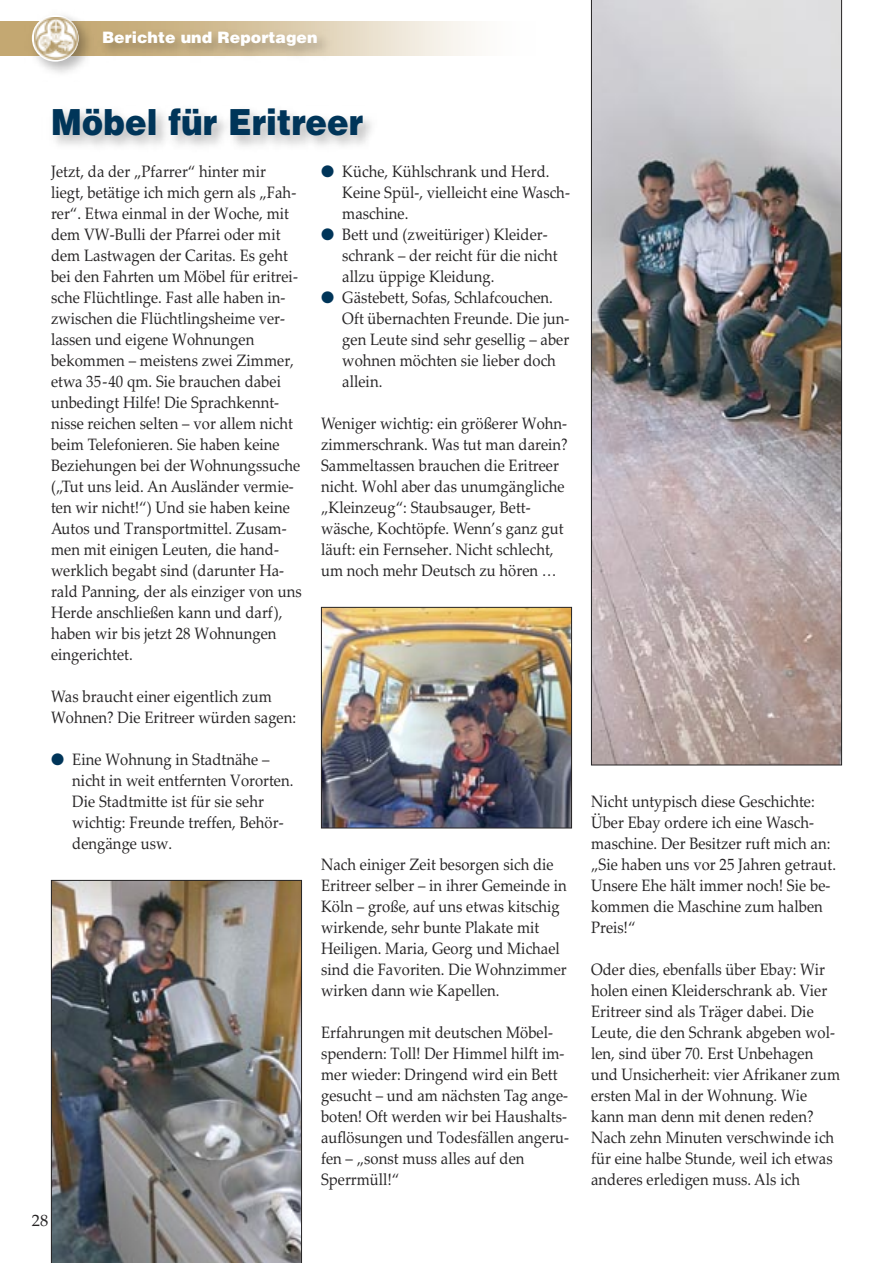
<style>
.page{position:relative;width:893px;height:1263px;background:#fff}
.page>*{position:absolute;margin:0;border:0;box-sizing:border-box;transform-origin:0 0}
.t1{font:900 36px "Helvetica";letter-spacing:.005em;color:#003559;scale:.9 1}
.t2{font:16.5px/21px "Palatino Linotype";color:#272526;scale:.9 1}
.t3{font:16.5px "Palatino Linotype";color:#272526}
.t4{font:900 15.75px "Helvetica";color:#fff}
.s1{color:#003559}
</style>
<div class="page">
<img style="left:51px;top:880px;width:251px;height:383px">
<img style="left:591px;top:0;width:251px;height:765px">
<svg style="left:0;top:21px;width:475px;height:34px"></svg>
<img style="left:25px;top:16px;width:69px;height:57px">
<div style="left:32px;top:15px;width:47px;height:47px;background:#fff;border-radius:50%"></div>
<img style="left:34px;top:17px;width:44px;height:43px">
<img style="left:94px;top:21px;width:352px;height:35px">
<img style="left:323px;top:609px;width:247px;height:217px">
<div style="left:321px;top:607px;width:251px;height:221px;border:1px solid #272526"></div>
<p class="t4" style="left:102px;top:31px;width:217px">Berichte und Reportagen</p>
<p class="t1" style="left:51px;top:109px;width:348px">Möbel für Eritreer</p>
<p class="t2" style="left:51px;top:163px;width:280px">Jetzt, da der „Pfarrer“ hinter mir liegt, betätige ich mich gern als „Fah&shy;rer“. Etwa einmal in der Woche, mit dem VW-Bulli der Pfarrei oder mit dem Lastwagen der Caritas. Es geht bei den Fahrten um Möbel für eritrei&shy;sche Flüchtlinge. Fast alle haben in&shy;zwischen die Flüchtlingsheime ver&shy;lassen und eigene Wohnungen bekommen – meistens zwei Zimmer, etwa 35-40 qm. Sie brauchen dabei unbedingt Hilfe! Die Sprachkennt&shy;nisse reichen selten – vor allem nicht beim Telefonieren. Sie haben keine Beziehungen bei der Wohnungssuche („Tut uns leid. An Ausländer vermie&shy;ten wir nicht!“) Und sie haben keine Autos und Transportmittel. Zusam&shy;men mit einigen Leuten, die hand&shy;werklich begabt sind (darunter Ha&shy;rald Panning, der als einziger von uns Herde anschließen kann und darf), haben wir bis jetzt 28 Wohnungen eingerichtet.</p>
<p class="t2" style="left:51px;top:688px;width:274px">Was braucht einer eigentlich zum<br>Wohnen? Die Eritreer würden sagen:</p>
<p class="t2" style="left:72px;top:751px;width:247px;text-indent:-21px"><span class="s1">●</span> Eine Wohnung in Stadtnähe – nicht in weit entfernten Vororten.<br>Die Stadtmitte ist für sie sehr wichtig: Freunde treffen, Behör&shy;dengänge usw.</p>
<p class="t3" style="left:32px;top:1214px;width:18px">28</p>
<p class="t2" style="left:342px;top:163px;width:254px;text-indent:-21px"><span class="s1">●</span> Küche, Kühlschrank und Herd.<br>Keine Spül-, vielleicht eine Wasch&shy;maschine.</p>
<p class="t2" style="left:342px;top:226px;width:241px;text-indent:-21px"><span class="s1">●</span> Bett und (zweitüriger) Kleider&shy;schrank – der reicht für die nicht allzu üppige Kleidung.</p>
<p class="t2" style="left:342px;top:289px;width:254px;text-indent:-21px"><span class="s1">●</span> Gästebett, Sofas, Schlafcouchen.<br>Oft übernachten Freunde. Die jun&shy;gen Leute sind sehr gesellig – aber wohnen möchten sie lieber doch allein.</p>
<p class="t2" style="left:321px;top:415px;width:276px">Weniger wichtig: ein größerer Wohn&shy;zimmerschrank. Was tut man darein?<br>Sammeltassen brauchen die Eritreer nicht. Wohl aber das unumgängliche „Kleinzeug“: Staubsauger, Bett&shy;wäsche, Kochtöpfe. Wenn’s ganz gut läuft: ein Fernseher. Nicht schlecht, um noch mehr Deutsch zu hören …</p>
<p class="t2" style="left:321px;top:856px;width:275px">Nach einiger Zeit besorgen sich die Eritreer selber – in ihrer Gemeinde in Köln – große, auf uns etwas kitschig wirkende, sehr bunte Plakate mit Heiligen. Maria, Georg und Michael sind die Favoriten. Die Wohnzimmer wirken dann wie Kapellen.</p>
<p class="t2" style="left:321px;top:1024px;width:277px">Erfahrungen mit deutschen Möbel&shy;spendern: Toll! Der Himmel hilft im&shy;mer wieder: Dringend wird ein Bett gesucht – und am nächsten Tag ange&shy;boten! Oft werden wir bei Haushalts&shy;auflösungen und Todesfällen angeru&shy;fen – „sonst muss alles auf den<br>Sperrmüll!“</p>
<p class="t2" style="left:591px;top:793px;width:274px">Nicht untypisch diese Geschichte:<br>Über Ebay ordere ich eine Wasch&shy;maschine. Der Besitzer ruft mich an: „Sie haben uns vor 25 Jahren getraut.<br>Unsere Ehe hält immer noch! Sie be&shy;kommen die Maschine zum halben<br>Preis!“</p>
<p class="t2" style="left:591px;top:961px;width:278px">Oder dies, ebenfalls über Ebay: Wir holen einen Kleiderschrank ab. Vier Eritreer sind als Träger dabei. Die Leute, die den Schrank abgeben wol&shy;len, sind über 70. Erst Unbehagen und Unsicherheit: vier Afrikaner zum ersten Mal in der Wohnung. Wie kann man denn mit denen reden?<br>Nach zehn Minuten verschwinde ich für eine halbe Stunde, weil ich etwas anderes erledigen muss. Als ich</p>
</div>
